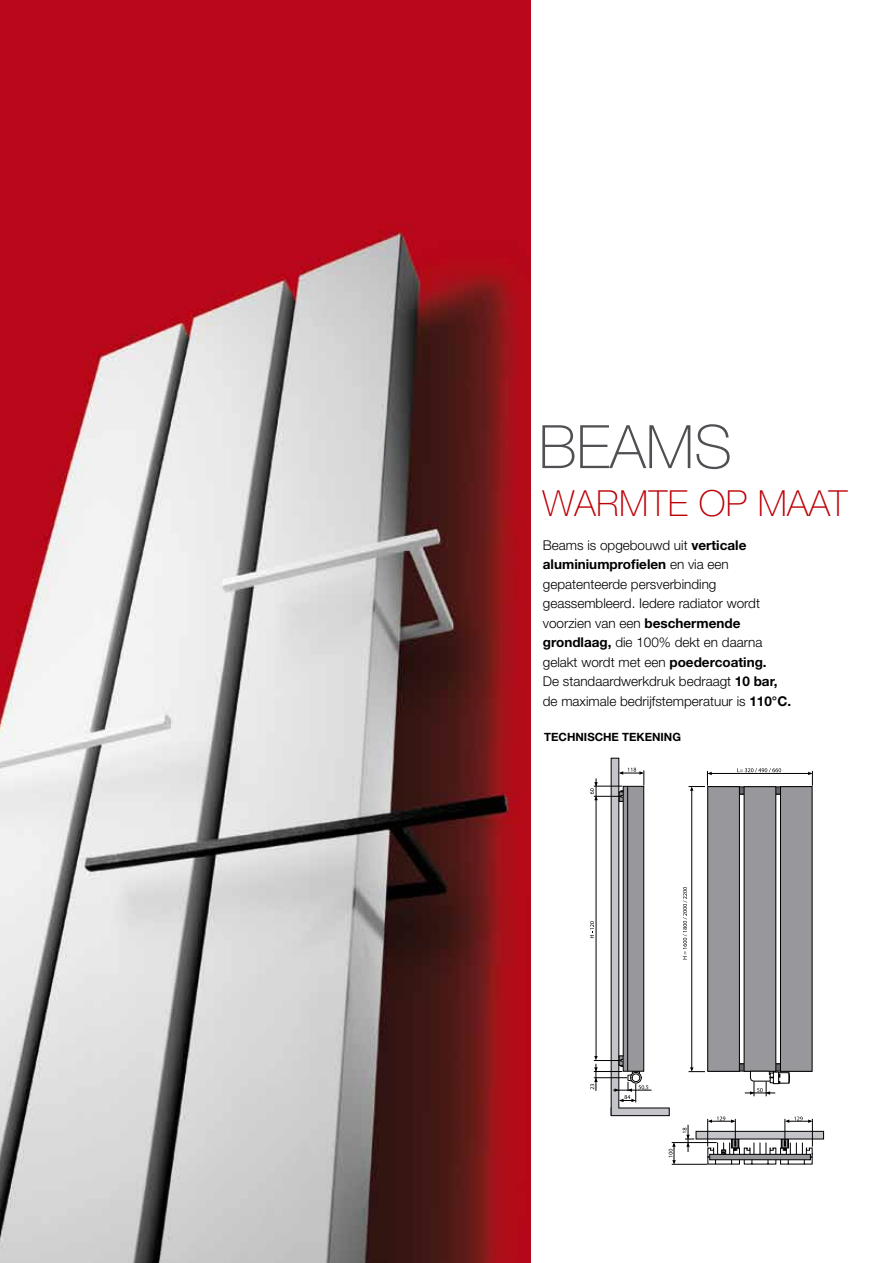
<style>
.page{position:relative;width:893px;height:1263px;background:#fff}
.page>*{position:absolute;margin:0;border:0;box-sizing:border-box;transform-origin:0 0}
.t1{font:100 60px "Helvetica Neue LT Std";color:#504f53}
.t2{font:100 36px "Helvetica Neue LT Std";letter-spacing:.01em;color:#bc0006}
.t3{font:300 13.5px/19.5px "Helvetica Neue LT Std";color:#000}
.t4{font:700 11.4px "Helvetica Neue LT Std";color:#000}
.s1{font-weight:700}
</style>
<div class="page">
<img style="left:0;top:0;width:530px;height:1263px">
<svg style="left:740px;top:788px;width:40px;height:4px"></svg>
<svg style="left:740px;top:1066px;width:40px;height:3px"></svg>
<div style="left:696px;top:1131px;width:128px;height:8px;background:#c3c5c8"></div>
<div style="left:696px;top:1131px;width:128px;height:8px;border:1px solid #000"></div>
<div style="left:611px;top:1108px;width:58px;height:8px;background:#c3c5c8"></div>
<div style="left:611px;top:1108px;width:58px;height:8px;border:1px solid #000"></div>
<div style="left:744px;top:787px;width:32px;height:284px;background:#98989c"></div>
<div style="left:744px;top:786px;width:32px;height:286px;border:1px solid #000"></div>
<div style="left:708px;top:786px;width:31px;height:285px;background:#98989c"></div>
<div style="left:707px;top:786px;width:33px;height:286px;border:1px solid #000"></div>
<div style="left:780px;top:786px;width:32px;height:285px;background:#98989c"></div>
<div style="left:780px;top:786px;width:32px;height:286px;border:1px solid #000"></div>
<hr style="left:691px;top:789px;width:1px;height:281px;background:#000">
<svg style="left:688px;top:771px;width:24px;height:20px"></svg>
<svg style="left:688px;top:1067px;width:17px;height:5px"></svg>
<hr style="left:613px;top:1090px;width:38px;height:1px;background:#000">
<svg style="left:737px;top:768px;width:44px;height:4px"></svg>
<svg style="left:683px;top:887px;width:4px;height:72px"></svg>
<svg style="left:683px;top:1125px;width:11px;height:27px"></svg>
<svg style="left:669px;top:1142px;width:7px;height:22px"></svg>
<hr style="left:710px;top:773px;width:101px;height:1px;background:#000">
<hr style="left:745px;top:1093px;width:30px;height:1px;background:#000">
<svg style="left:808px;top:771px;width:5px;height:15px"></svg>
<svg style="left:707px;top:1116px;width:106px;height:49px"></svg>
<hr style="left:672px;top:1142px;width:45px;height:1px;background:#000">
<hr style="left:672px;top:1164px;width:35px;height:1px;background:#000">
<svg style="left:750px;top:1070px;width:40px;height:26px"></svg>
<svg style="left:590px;top:758px;width:58px;height:358px"></svg>
<p class="t1" style="left:539px;top:412px;width:195px">BEAMS</p>
<p class="t2" style="left:542px;top:483px;width:307px">WARMTE OP MAAT</p>
<p class="t3" style="left:543px;top:535px;width:250px">Beams is opgebouwd uit <span class="s1">verticale aluminiumprofielen</span> en via een gepatenteerde persverbinding geassembleerd. Iedere radiator wordt voorzien van een <span class="s1">beschermende grondlaag,</span> die 100% dekt en daarna gelakt wordt met een <span class="s1">poedercoating.<br></span>De standaardwerkdruk bedraagt <span class="s1">10 bar, </span>de maximale bedrijfstemperatuur is <span class="s1">110°C.</span></p>
<p class="t4" style="left:544px;top:729px;width:138px">TECHNISCHE TEKENING</p>
</div>
